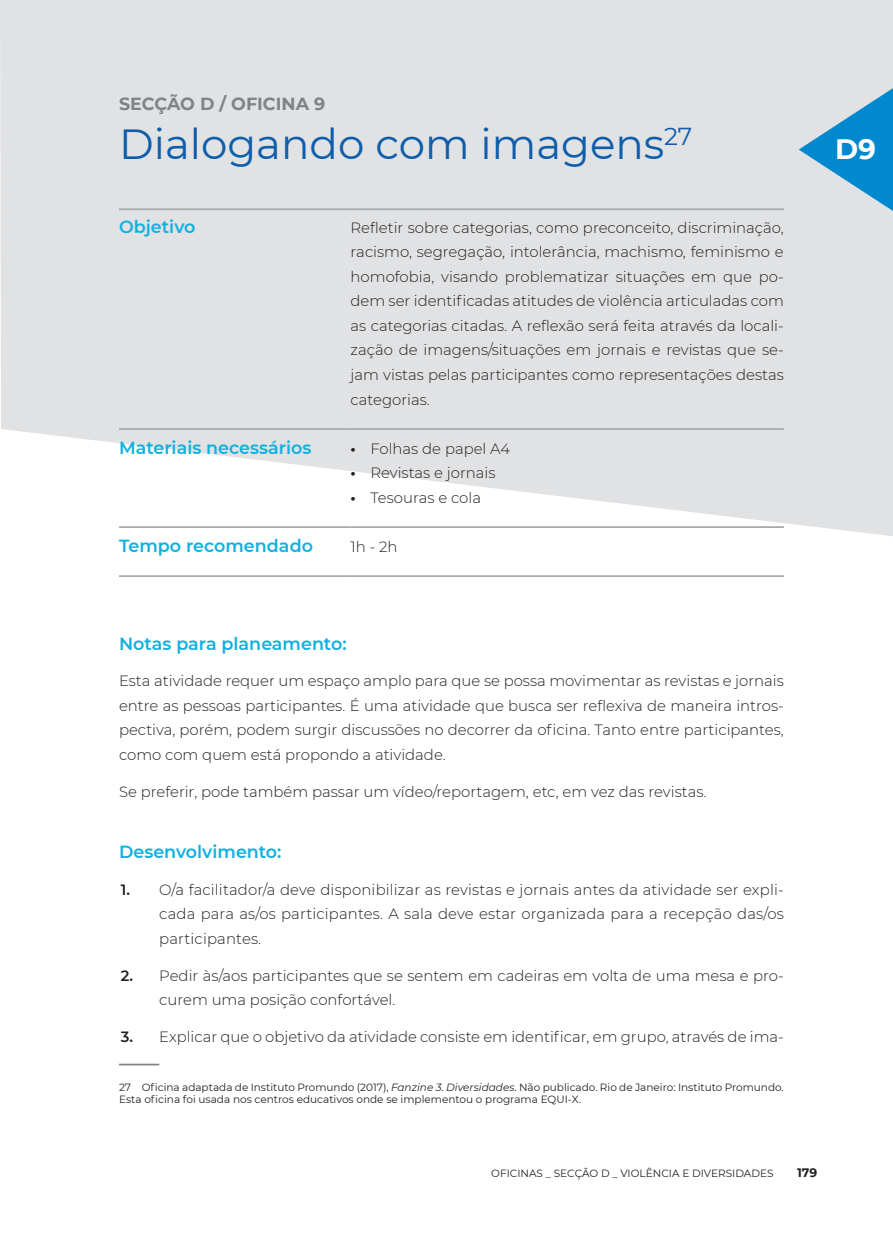
<style>
.page{position:relative;width:893px;height:1241px;background:#fff}
.page>*{position:absolute;margin:0;border:0;box-sizing:border-box;transform-origin:0 0}
.t1{font:42px "Montserrat";color:#0d5dab}
.t2{font:700 28px "Montserrat";color:#fff}
.t3{font:600 17.5px "Montserrat";color:#0eb0df}
.t4{font:700 17.5px "Montserrat";color:#808285}
.t5{font:300 14.88px/24.5px "Montserrat";color:#231f20;text-align:justify}
.t6{font:700 12.25px "Montserrat";color:#231f20}
.t7{font:10.5px/12.2px "Montserrat";color:#231f20}
.s1{font-weight:700}
.s2{font-weight:600}
.s3{font-style:italic}
</style>
<div class="page">
<svg style="left:0;top:0;width:893px;height:536px;background:#e4e4e6"></svg>
<hr style="left:119px;top:428px;width:232px;height:2px;background:#a8a9ad">
<hr style="left:351px;top:428px;width:433px;height:2px;background:#a8a9ad">
<hr style="left:119px;top:526px;width:232px;height:2px;background:#a8a9ad">
<hr style="left:351px;top:526px;width:433px;height:2px;background:#a8a9ad">
<hr style="left:119px;top:208px;width:232px;height:2px;background:#a8a9ad">
<hr style="left:351px;top:208px;width:433px;height:2px;background:#a8a9ad">
<hr style="left:119px;top:575px;width:232px;height:2px;background:#a8a9ad">
<hr style="left:351px;top:575px;width:433px;height:2px;background:#a8a9ad">
<hr style="left:119px;top:1063px;width:40px;height:2px;background:#808285">
<svg style="left:799px;top:88px;width:94px;height:123px;background:#71b5d9"></svg>
<p class="t4" style="left:119px;top:91px;width:208px">SECÇÃO D / OFICINA 9</p>
<h1 class="t1" style="left:119px;top:115px;width:575px">Dialogando com imagens<sup>27</sup></h1>
<p class="t3" style="left:119px;top:214px;width:78px">Objetivo</p>
<p class="t5" style="left:351px;top:215px;width:435px">Refletir sobre categorias, como preconceito, discriminação, racismo, segregação, intolerância, machismo, feminismo e homofobia, visando problematizar situações em que po&shy;dem ser identificadas atitudes de violência articuladas com as categorias citadas. A reflexão será feita através da locali&shy;zação de imagens/situações em jornais e revistas que se&shy;jam vistas pelas participantes como representações destas categorias.</p>
<p class="t3" style="left:119px;top:435px;width:194px">Materiais necessários</p>
<p class="t5" style="left:351px;top:435px;width:161px"><span class="s1">•</span> Folhas de papel A4</p>
<p class="t5" style="left:351px;top:460px;width:146px"><span class="s1">•</span> Revistas e jornais</p>
<p class="t5" style="left:351px;top:484px;width:132px"><span class="s1">•</span> Tesouras e cola</p>
<p class="t3" style="left:119px;top:533px;width:195px">Tempo recomendado</p>
<p class="t5" style="left:351px;top:533px;width:48px">1h - 2h</p>
<h2 class="t2" style="left:835px;top:129px;width:42px">D9</h2>
<p class="t3" style="left:119px;top:631px;width:229px">Notas para planeamento:</p>
<p class="t5" style="left:119px;top:668px;width:666px">Esta atividade requer um espaço amplo para que se possa movimentar as revistas e jornais entre as pessoas participantes. É uma atividade que busca ser reflexiva de maneira intros&shy;pectiva, porém, podem surgir discussões no decorrer da oficina. Tanto entre participantes, como com quem está propondo a atividade.</p>
<p class="t5" style="left:119px;top:778px;width:589px">Se preferir, pode também passar um vídeo/reportagem, etc, em vez das revistas.</p>
<p class="t3" style="left:119px;top:839px;width:164px">Desenvolvimento:</p>
<p class="t5" style="left:159px;top:876px;width:626px;text-indent:-38px"><span class="s2">1.</span> O/a facilitador/a deve disponibilizar as revistas e jornais antes da atividade ser expli&shy;cada para as/os participantes. A sala deve estar organizada para a recepção das/os participantes.</p>
<p class="t5" style="left:159px;top:962px;width:626px;text-indent:-38px"><span class="s2">2.</span> Pedir às/aos participantes que se sentem em cadeiras em volta de uma mesa e pro&shy;curem uma posição confortável.</p>
<p class="t5" style="left:121px;top:1023px;width:664px"><span class="s2">3.</span> Explicar que o objetivo da atividade consiste em identificar, em grupo, através de ima-</p>
<p class="t7" style="left:119px;top:1080px;width:666px">27 Oficina adaptada de Instituto Promundo (2017), <span class="s3">Fanzine 3. Diversidades</span>. Não publicado. Rio de Janeiro: Instituto Promundo.<br>Esta oficina foi usada nos centros educativos onde se implementou o programa EQUI-X.</p>
<p class="t7" style="left:491px;top:1166px;width:23px">Oficinas</p>
<p class="t7" style="left:546px;top:1166px;width:23px">_ Secção</p>
<p class="t7" style="left:601px;top:1166px;width:60px">D _ Violência</p>
<p class="t7" style="left:682px;top:1166px;width:26px">e Diversidades</p>
<p class="t6" style="left:797px;top:1163px;width:22px">179</p>
</div>
